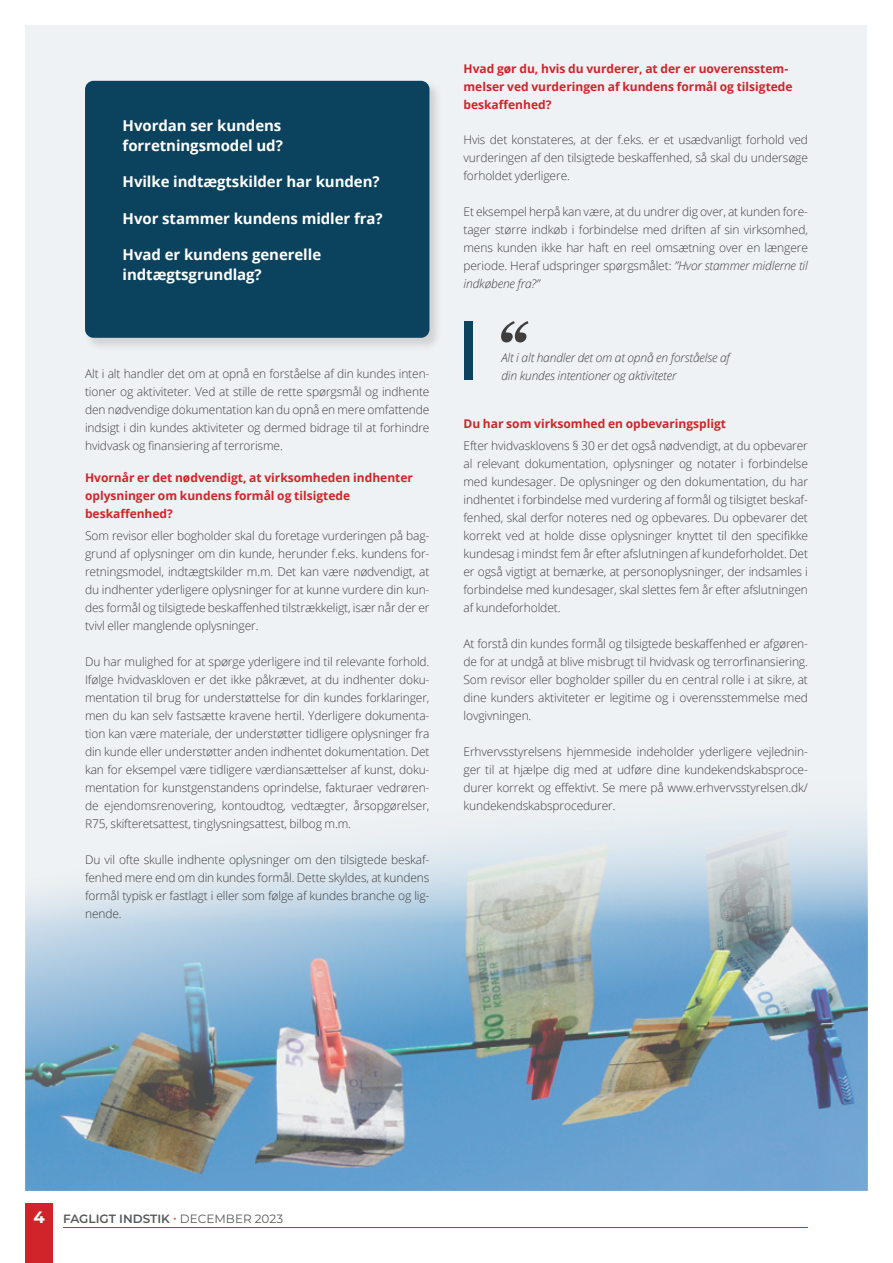
<style>
.page{position:relative;width:893px;height:1263px;background:#fff}
.page>*{position:absolute;margin:0;border:0;box-sizing:border-box;transform-origin:0 0}
.t1{font:700 15px/19.5px "Open Sans";letter-spacing:-.005em;color:#fff}
.t2{font:300 12px/18px "Open Sans";letter-spacing:-.01em;color:#3e3e3f;text-align:justify}
.t3{font:700 12px/18px "Open Sans";color:#d1232a}
.t4{font:italic 300 12px/18px "Open Sans";letter-spacing:-.01em;color:#3e3e3f}
.t5{font:600 12px "Montserrat";color:#57585a}
.s1{font-style:italic}
.s2{font-weight:700;font-size:16.5px;color:#fff}
.s3{color:#d95842}
.s4{font-weight:400}
</style>
<div class="page">
<div style="left:26px;top:26px;width:841px;height:1165px;background:#eff2f4"></div>
<img style="left:26px;top:818px;width:841px;height:373px">
<div style="left:84px;top:79px;width:359px;height:272px;background:#231f20;opacity:.15"></div>
<div style="left:85px;top:81px;width:344px;height:257px;background:#0b425d;border-radius:9px"></div>
<svg style="left:501px;top:321px;width:28px;height:21px"></svg>
<div style="left:464px;top:321px;width:9px;height:59px;background:#0b425d"></div>
<hr style="left:63px;top:1227px;width:745px;height:1px;background:#d1232a">
<div style="left:26px;top:1203px;width:27px;height:60px;background:#d1232a"></div>
<p class="t1" style="left:123px;top:116px;width:162px">Hvordan ser kundens forretningsmodel ud?</p>
<p class="t1" style="left:123px;top:172px;width:258px">Hvilke indtægtskilder har kunden?</p>
<p class="t1" style="left:123px;top:208px;width:262px">Hvor stammer kundens midler fra?</p>
<p class="t1" style="left:123px;top:245px;width:200px">Hvad er kundens generelle indtægtsgrundlag?</p>
<p class="t2" style="left:85px;top:366px;width:346px">Alt i alt handler det om at opnå en forståelse af din kundes inten&shy;tioner og aktiviteter. Ved at stille de rette spørgsmål og indhente den nødvendige dokumentation kan du opnå en mere omfattende indsigt i din kundes aktiviteter og dermed bidrage til at forhindre hvidvask og finansiering af terrorisme.</p>
<p class="t3" style="left:85px;top:468px;width:329px">Hvornår er det nødvendigt, at virksomheden indhenter oplysninger om kundens formål og tilsigtede beskaffenhed?</p>
<p class="t2" style="left:85px;top:528px;width:346px">Som revisor eller bogholder skal du foretage vurderingen på bag&shy;grund af oplysninger om din kunde, herunder f.eks. kundens for&shy;retningsmodel, indtægtskilder m.m. Det kan være nødvendigt, at du indhenter yderligere oplysninger for at kunne vurdere din kun&shy;des formål og tilsigtede beskaffenhed tilstrækkeligt, især når der er tvivl eller manglende oplysninger.</p>
<p class="t2" style="left:85px;top:654px;width:346px">Du har mulighed for at spørge yderligere ind til relevante forhold.<br>Ifølge hvidvaskloven er det ikke påkrævet, at du indhenter doku&shy;mentation til brug for understøttelse for din kundes forklaringer, men du kan selv fastsætte kravene hertil. Yderligere dokumenta&shy;tion kan være materiale, der understøtter tidligere oplysninger fra din kunde eller understøtter anden indhentet dokumentation. Det kan for eksempel være tidligere værdiansættelser af kunst, doku&shy;mentation for kunstgenstandens oprindelse, fakturaer vedrøren&shy;de ejendomsrenovering, kontoudtog, vedtægter, årsopgørelser, R75, skifteretsattest, tinglysningsattest, bilbog m.m.</p>
<p class="t2" style="left:85px;top:852px;width:346px">Du vil ofte skulle indhente oplysninger om den tilsigtede beskaf&shy;fenhed mere end om din kundes formål. Dette skyldes, at kundens formål typisk er fastlagt i eller som følge af kundes branche og lig&shy;nende.</p>
<p class="t3" style="left:463px;top:59px;width:331px">Hvad gør du, hvis du vurderer, at der er uoverensstem&shy;melser ved vurderingen af kundens formål og tilsigtede beskaffenhed?</p>
<p class="t2" style="left:463px;top:132px;width:346px">Hvis det konstateres, at der f.eks. er et usædvanligt forhold ved vurderingen af den tilsigtede beskaffenhed, så skal du undersøge forholdet yderligere.</p>
<p class="t2" style="left:463px;top:204px;width:346px">Et eksempel herpå kan være, at du undrer dig over, at kunden fore&shy;tager større indkøb i forbindelse med driften af sin virksomhed, mens kunden ikke har haft en reel omsætning over en længere periode. Heraf udspringer spørgsmålet: <span class="s1">”Hvor stammer midlerne til indkøbene fra?”</span></p>
<p class="t4" style="left:501px;top:350px;width:230px">Alt i alt handler det om at opnå en forståelse af din kundes intentioner og aktiviteter</p>
<p class="t3" style="left:463px;top:414px;width:264px">Du har som virksomhed en opbevaringspligt</p>
<p class="t2" style="left:463px;top:438px;width:346px">Efter hvidvasklovens § 30 er det også nødvendigt, at du opbevarer al relevant dokumentation, oplysninger og notater i forbindelse med kundesager. De oplysninger og den dokumentation, du har indhentet i forbindelse med vurdering af formål og tilsigtet beskaf&shy;fenhed, skal derfor noteres ned og opbevares. Du opbevarer det korrekt ved at holde disse oplysninger knyttet til den specifikke kundesag i mindst fem år efter afslutningen af kundeforholdet. Det er også vigtigt at bemærke, at personoplysninger, der indsamles i forbindelse med kundesager, skal slettes fem år efter afslutningen af kundeforholdet.</p>
<p class="t2" style="left:463px;top:634px;width:346px">At forstå din kundes formål og tilsigtede beskaffenhed er afgøren&shy;de for at undgå at blive misbrugt til hvidvask og terrorfinansiering.<br>Som revisor eller bogholder spiller du en central rolle i at sikre, at dine kunders aktiviteter er legitime og i overensstemmelse med lovgivningen.</p>
<p class="t2" style="left:463px;top:744px;width:346px">Erhvervsstyrelsens hjemmeside indeholder yderligere vejlednin&shy;ger til at hjælpe dig med at udføre dine kundekendskabsproce&shy;durer korrekt og effektivt. Se mere på www.erhvervsstyrelsen.dk/ kundekendskabsprocedurer.</p>
<p class="t5" style="left:34px;top:1211px;width:251px"><span class="s2">4</span> FAGLIGT INDSTIK <span class="s3">·</span> <span class="s4">DECEMBER 2023</span></p>
</div>
